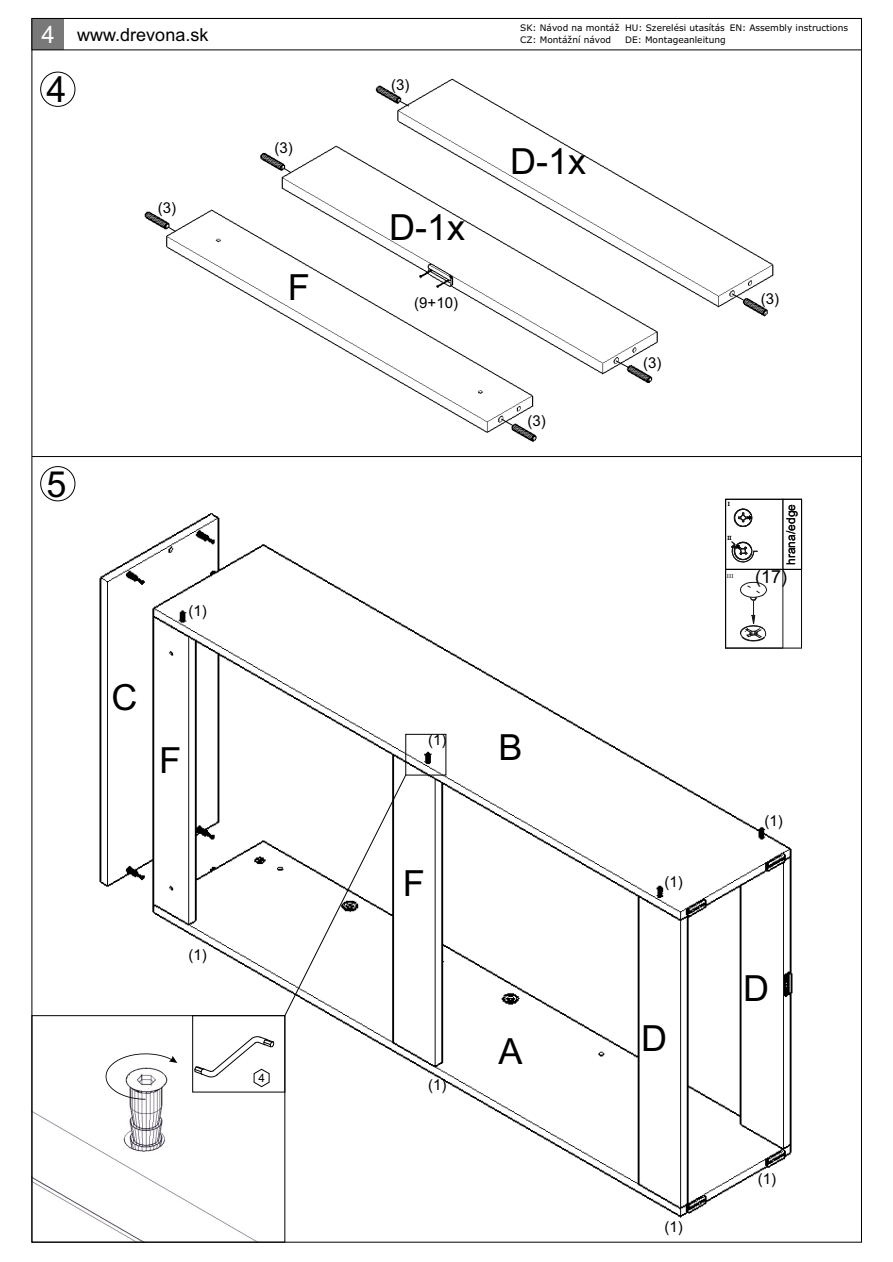
<style>
.page{position:relative;width:893px;height:1262px;background:#fff}
.page>*{position:absolute;margin:0;border:0;box-sizing:border-box;transform-origin:0 0}
.t1{font:36px "Arial";color:#000}
.t2{font:18px "Arial";color:#000}
.t3{font:15px "Arial";color:#000}
.t4{font:12px "Arial";color:#000}
.t5{font:11.7px "Arial";color:#000}
.t6{font:9px/11.6px "Verdana";color:#000}
.t7{font:5.55px "Tahoma";color:#000}
.t8{font:5.4px "Century Schoolbook";color:#000}
.s1{font-size:24px;color:#fff}
</style>
<div class="page">
<img style="left:144px;top:78px;width:630px;height:364px">
<hr style="left:32px;top:456px;width:829px;height:1px;background:#000">
<div style="left:40px;top:72px;width:35px;height:35px;border:1px solid #000;border-radius:50%"></div>
<svg style="left:398px;top:100px;width:11px;height:7px"></svg>
<svg style="left:283px;top:168px;width:8px;height:5px"></svg>
<svg style="left:167px;top:226px;width:9px;height:6px"></svg>
<svg style="left:731px;top:293px;width:13px;height:7px"></svg>
<svg style="left:615px;top:360px;width:14px;height:8px"></svg>
<svg style="left:500px;top:418px;width:13px;height:8px"></svg>
<img style="left:75px;top:484px;width:728px;height:745px">
<div style="left:40px;top:466px;width:35px;height:35px;border:1px solid #000;border-radius:50%"></div>
<hr style="left:782px;top:499px;width:1px;height:70px;background:#151616">
<svg style="left:734px;top:508px;width:18px;height:19px"></svg>
<svg style="left:731px;top:541px;width:26px;height:21px"></svg>
<div style="left:725px;top:499px;width:77px;height:71px;border:1px solid #000"></div>
<svg style="left:740px;top:582px;width:27px;height:59px"></svg>
<hr style="left:725px;top:648px;width:57px;height:1px;background:#151616">
<hr style="left:782px;top:569px;width:1px;height:78px;background:#151616">
<div style="left:725px;top:569px;width:77px;height:79px;border:1px solid #000"></div>
<img style="left:34px;top:1017px;width:249px;height:223px">
<div style="left:192px;top:1015px;width:93px;height:77px;border:1px solid #000"></div>
<svg style="left:194px;top:1036px;width:80px;height:51px"></svg>
<svg style="left:106px;top:1053px;width:71px;height:46px"></svg>
<div style="left:405px;top:734px;width:41px;height:41px;border:1px solid #000"></div>
<svg style="left:284px;top:774px;width:122px;height:242px"></svg>
<div style="left:32px;top:18px;width:32px;height:32px;background:#797979"></div>
<div style="left:32px;top:18px;width:829px;height:32px;border:1px solid #000"></div>
<h2 class="t2" style="left:41px;top:28px;width:168px"><span class="s1">4</span> www.drevona.sk</h2>
<h1 class="t1" style="left:47px;top:76px;width:22px">4</h1>
<h3 class="t3" style="left:158px;top:202px;width:20px">(3)</h3>
<h3 class="t3" style="left:274px;top:142px;width:20px">(3)</h3>
<h1 class="t1" style="left:288px;top:274px;width:23px">F</h1>
<h1 class="t1" style="left:47px;top:470px;width:22px">5</h1>
<h1 class="t1" style="left:112px;top:684px;width:27px">C</h1>
<h3 class="t3" style="left:188px;top:605px;width:20px">(1)</h3>
<h1 class="t1" style="left:159px;top:747px;width:23px">F</h1>
<h3 class="t3" style="left:188px;top:949px;width:20px">(1)</h3>
<p class="t5" style="left:258px;top:1073px;width:8px">4</p>
<h3 class="t3" style="left:391px;top:79px;width:20px">(3)</h3>
<h1 class="t1" style="left:389px;top:214px;width:77px">D-1x</h1>
<h3 class="t3" style="left:414px;top:297px;width:45px">(9+10)</h3>
<p class="t6" style="left:520px;top:23px;width:101px">SK: Návod na montáž<br>CZ: Montážní návod</p>
<p class="t6" style="left:625px;top:23px;width:102px">HU: Szerelési utasítás<br>DE: Montageanleitung</p>
<p class="t6" style="left:729px;top:23px;width:120px">EN: Assembly instructions</p>
<h1 class="t1" style="left:510px;top:147px;width:77px">D-1x</h1>
<h3 class="t3" style="left:527px;top:415px;width:20px">(3)</h3>
<h3 class="t3" style="left:643px;top:357px;width:20px">(3)</h3>
<h3 class="t3" style="left:760px;top:293px;width:20px">(3)</h3>
<p class="t7" style="left:727px;top:501px;width:4px">I</p>
<p class="t7" style="left:727px;top:536px;width:6px">II</p>
<h3 class="t4" style="left:786px;top:565px;width:62px;rotate:-90deg">hrana/edge</h3>
<p class="t8" style="left:727px;top:573px;width:8px">III</p>
<h2 class="t2" style="left:755px;top:570px;width:34px">(17)</h2>
<h3 class="t3" style="left:428px;top:734px;width:20px">(1)</h3>
<h1 class="t1" style="left:403px;top:870px;width:23px">F</h1>
<h1 class="t1" style="left:498px;top:734px;width:26px">B</h1>
<h3 class="t3" style="left:428px;top:1078px;width:20px">(1)</h3>
<h1 class="t1" style="left:498px;top:1037px;width:26px">A</h1>
<h3 class="t3" style="left:664px;top:876px;width:20px">(1)</h3>
<h1 class="t1" style="left:641px;top:1024px;width:27px">D</h1>
<h3 class="t3" style="left:664px;top:1220px;width:20px">(1)</h3>
<h3 class="t3" style="left:764px;top:814px;width:20px">(1)</h3>
<h1 class="t1" style="left:743px;top:974px;width:27px">D</h1>
<h3 class="t3" style="left:758px;top:1172px;width:20px">(1)</h3>
</div>
